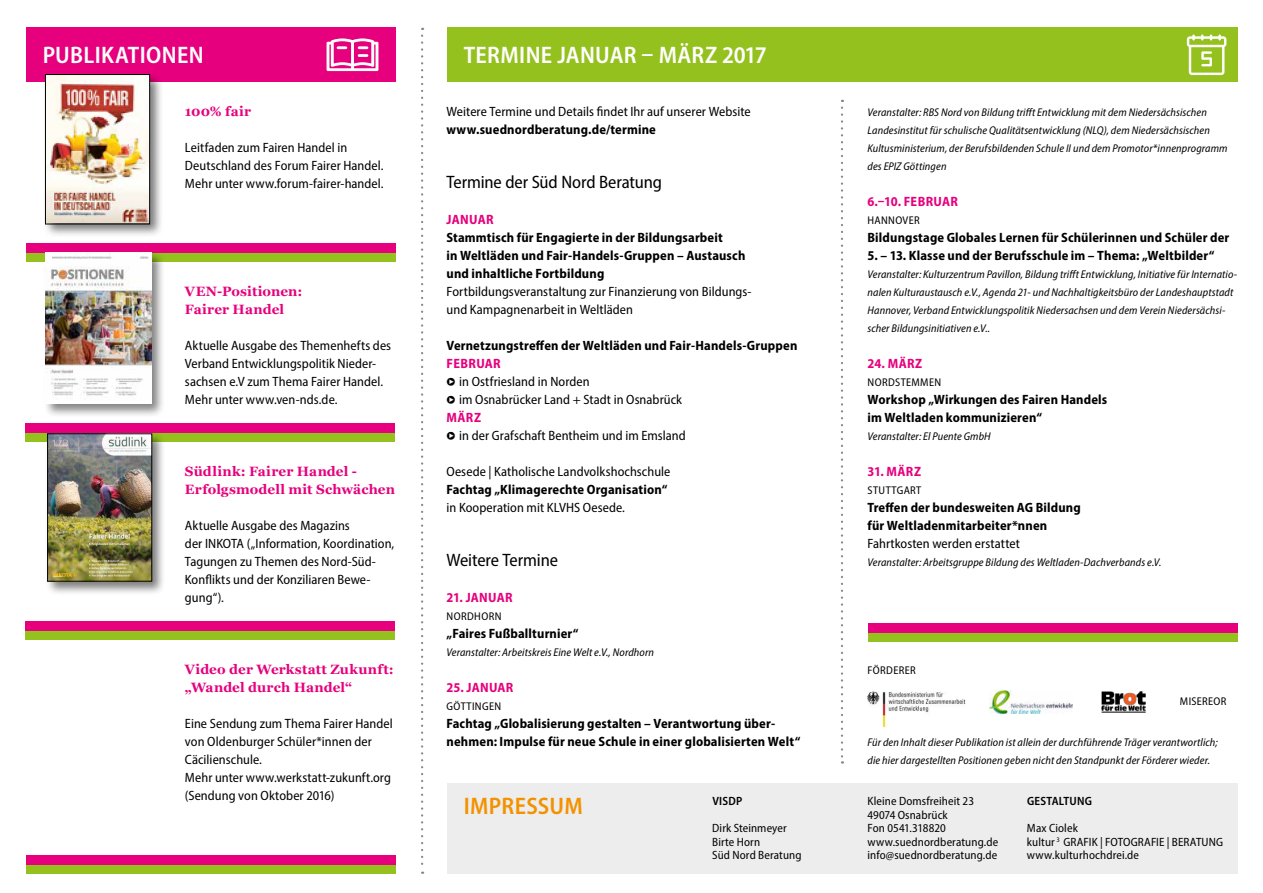
<style>
.page{position:relative;width:1263px;height:893px;background:#fff}
.page>*{position:absolute;margin:0;border:0;box-sizing:border-box;transform-origin:0 0}
.t1{font:600 semi-condensed 24px "Myriad Pro";letter-spacing:.015em;color:#fff}
.t2{font:600 semi-condensed 24px "Myriad Pro";letter-spacing:.01em;color:#f39200}
.t3{font:semi-condensed 18px "Myriad Pro";letter-spacing:-.005em;color:#000}
.t4{font:semi-condensed 13.5px/18px "Myriad Pro";letter-spacing:.005em;color:#000}
.t5{font:700 semi-condensed 13.5px/18px "Myriad Pro";letter-spacing:.01em;color:#000}
.t6{font:700 13.5px/18px "Georgia";letter-spacing:.005em;color:#e6007d}
.t7{font:700 semi-condensed 13.5px "Myriad Pro";letter-spacing:.02em;color:#e6007d}
.t8{font:semi-condensed 12px/13.5px "Myriad Pro";letter-spacing:.01em;color:#000}
.t9{font:600 semi-condensed 12px "Myriad Pro";letter-spacing:.02em;color:#000}
.t10{font:italic semi-condensed 11.25px/18px "Myriad Pro";letter-spacing:.01em;color:#000}
.t11{font:semi-condensed 11.25px "Myriad Pro";letter-spacing:.035em;color:#000}
.s1{font-weight:700;color:#e6007d}
.s2{font-family:"Delicious";font-stretch:normal}
</style>
<div class="page">
<div style="left:446px;top:784px;width:791px;height:90px;background:#ededed"></div>
<div style="left:446px;top:28px;width:791px;height:54px;background:#95c11f"></div>
<div style="left:26px;top:28px;width:369px;height:54px;background:#e6007d"></div>
<svg style="left:1187px;top:34px;width:39px;height:41px"></svg>
<svg style="left:841px;top:108px;width:2px;height:656px"></svg>
<svg style="left:421px;top:36px;width:2px;height:838px"></svg>
<svg style="left:327px;top:38px;width:51px;height:33px"></svg>
<div style="left:43px;top:72px;width:121px;height:166px;background:#000;opacity:.51"></div>
<img style="left:47px;top:76px;width:101px;height:146px">
<div style="left:45px;top:74px;width:105px;height:150px;border:1px solid #000"></div>
<div style="left:26px;top:253px;width:369px;height:9px;background:#95c11f"></div>
<div style="left:26px;top:244px;width:369px;height:9px;background:#e6007d"></div>
<div style="left:867px;top:632px;width:370px;height:9px;background:#95c11f"></div>
<div style="left:867px;top:623px;width:370px;height:9px;background:#e6007d"></div>
<div style="left:25px;top:433px;width:370px;height:9px;background:#95c11f"></div>
<div style="left:25px;top:424px;width:370px;height:9px;background:#e6007d"></div>
<div style="left:25px;top:631px;width:370px;height:9px;background:#95c11f"></div>
<div style="left:25px;top:622px;width:370px;height:9px;background:#e6007d"></div>
<div style="left:26px;top:865px;width:369px;height:9px;background:#95c11f"></div>
<div style="left:26px;top:856px;width:369px;height:9px;background:#e6007d"></div>
<div style="left:45px;top:431px;width:121px;height:164px;background:#000;opacity:.51"></div>
<img style="left:49px;top:436px;width:101px;height:143px">
<div style="left:47px;top:434px;width:105px;height:147px;border:1px solid #000"></div>
<div style="left:43px;top:251px;width:123px;height:167px;background:#000;opacity:.49"></div>
<img style="left:45px;top:253px;width:107px;height:151px">
<img style="left:990px;top:691px;width:83px;height:23px">
<img style="left:867px;top:692px;width:99px;height:35px">
<img style="left:1102px;top:692px;width:44px;height:20px">
<h1 class="t1" style="left:43px;top:40px;width:163px">PUBLIKATIONEN</h1>
<h1 class="t1" style="left:464px;top:40px;width:304px">TERMINE JANUAR – MÄRZ 2017</h1>
<p class="t6" style="left:185px;top:102px;width:68px">100% fair</p>
<p class="t4" style="left:185px;top:138px;width:200px">Leitfaden zum Fairen Handel in<br>Deutschland des Forum Fairer Handel.<br>Mehr unter www.forum-fairer-handel.</p>
<p class="t6" style="left:185px;top:282px;width:119px">VEN-Positionen:<br>Fairer Handel</p>
<p class="t4" style="left:185px;top:336px;width:208px">Aktuelle Ausgabe des Themenhefts des Verband Entwicklungspolitik Nieder&shy;sachsen e.V zum Thema Fairer Handel.<br>Mehr unter www.ven-nds.de.</p>
<p class="t6" style="left:185px;top:462px;width:211px">Südlink: Fairer Handel -<br>Erfolgsmodell mit Schwächen</p>
<p class="t4" style="left:185px;top:516px;width:211px">Aktuelle Ausgabe des Magazins<br>der INKOTA („Information, Koordination,<br>Tagungen zu Themen des Nord-Süd-<br>Konflikts und der Konziliaren Bewe&shy;gung“).</p>
<p class="t6" style="left:185px;top:660px;width:210px">Video der Werkstatt Zukunft: „Wandel durch Handel“</p>
<p class="t4" style="left:185px;top:714px;width:209px">Eine Sendung zum Thema Fairer Handel von Oldenburger Schüler*innen der<br>Cäcilienschule.<br>Mehr unter www.werkstatt-zukunft.org (Sendung von Oktober 2016)</p>
<p class="t4" style="left:446px;top:102px;width:306px">Weitere Termine und Details findet Ihr auf unserer Website</p>
<p class="t5" style="left:446px;top:120px;width:211px">www.suednordberatung.de/termine</p>
<h2 class="t3" style="left:446px;top:170px;width:217px">Termine der Süd Nord Beratung</h2>
<p class="t7" style="left:447px;top:210px;width:48px">JANUAR</p>
<p class="t5" style="left:446px;top:228px;width:300px">Stammtisch für Engagierte in der Bildungsarbeit<br>in Weltläden und Fair-Handels-Gruppen – Austausch und inhaltliche Fortbildung</p>
<p class="t4" style="left:446px;top:282px;width:306px">Fortbildungsveranstaltung zur Finanzierung von Bildungs&shy;und Kampagnenarbeit in Weltläden</p>
<p class="t5" style="left:446px;top:336px;width:352px">Vernetzungstreffen der Weltläden und Fair-Handels-Gruppen</p>
<p class="t4" style="left:446px;top:354px;width:241px"><span class="s1">FEBRUAR<br></span><span class="s2">Δ</span> in Ostfriesland in Norden<br><span class="s2">Δ</span> im Osnabrücker Land + Stadt in Osnabrück<br><span class="s1">MÄRZ<br></span><span class="s2">Δ</span> in der Grafschaft Bentheim und im Emsland</p>
<p class="t4" style="left:446px;top:462px;width:225px">Oesede | Katholische Landvolkshochschule</p>
<p class="t5" style="left:446px;top:480px;width:223px">Fachtag „Klimagerechte Organisation“</p>
<p class="t4" style="left:446px;top:498px;width:180px">in Kooperation mit KLVHS Oesede.</p>
<h2 class="t3" style="left:446px;top:548px;width:113px">Weitere Termine</h2>
<p class="t7" style="left:446px;top:588px;width:68px">21. JANUAR</p>
<p class="t11" style="left:447px;top:609px;width:56px">NORDHORN</p>
<p class="t5" style="left:446px;top:624px;width:134px">„Faires Fußballturnier“</p>
<p class="t10" style="left:446px;top:643px;width:209px">Veranstalter: Arbeitskreis Eine Welt e.V., Nordhorn</p>
<p class="t7" style="left:446px;top:678px;width:68px">25. JANUAR</p>
<p class="t11" style="left:447px;top:699px;width:56px">GÖTTINGEN</p>
<p class="t5" style="left:446px;top:714px;width:355px">Fachtag „Globalisierung gestalten – Verantwortung über&shy;nehmen: Impulse für neue Schule in einer globalisierten Welt“</p>
<h1 class="t2" style="left:464px;top:791px;width:121px">IMPRESSUM</h1>
<p class="t9" style="left:712px;top:794px;width:32px">VISDP</p>
<p class="t8" style="left:712px;top:821px;width:91px">Dirk Steinmeyer<br>Birte Horn<br>Süd Nord Beratung</p>
<p class="t10" style="left:867px;top:103px;width:362px">Veranstalter: RBS Nord von Bildung trifft Entwicklung mit dem Niedersächsischen Landesinstitut für schulische Qualitätsentwicklung (NLQ), dem Niedersächsischen Kultusministerium, der Berufsbildenden Schule II und dem Promotor*innenprogramm des EPIZ Göttingen</p>
<p class="t7" style="left:867px;top:192px;width:92px">6.–10. FEBRUAR</p>
<p class="t11" style="left:868px;top:213px;width:54px">HANNOVER</p>
<p class="t5" style="left:867px;top:228px;width:363px">Bildungstage Globales Lernen für Schülerinnen und Schüler der</p>
<p class="t5" style="left:867px;top:246px;width:348px">5. – 13. Klasse und der Berufsschule im – Thema: „Weltbilder“</p>
<p class="t10" style="left:867px;top:265px;width:371px">Veranstalter: Kulturzentrum Pavillon, Bildung trifft Entwicklung, Initiative für Internatio&shy;nalen Kulturaustausch e.V., Agenda 21- und Nachhaltigkeitsbüro der Landeshauptstadt Hannover, Verband Entwicklungspolitik Niedersachsen und dem Verein Niedersächsi&shy;scher Bildungsinitiativen e.V..</p>
<p class="t7" style="left:867px;top:354px;width:56px">24. MÄRZ</p>
<p class="t11" style="left:868px;top:375px;width:75px">NORDSTEMMEN</p>
<p class="t5" style="left:867px;top:390px;width:241px">Workshop „Wirkungen des Fairen Handels im Weltladen kommunizieren“</p>
<p class="t10" style="left:867px;top:427px;width:125px">Veranstalter: El Puente GmbH</p>
<p class="t7" style="left:867px;top:462px;width:55px">31. MÄRZ</p>
<p class="t11" style="left:868px;top:483px;width:55px">STUTTGART</p>
<p class="t5" style="left:867px;top:498px;width:215px">Treffen der bundesweiten AG Bildung für Weltladenmitarbeiter*nnen</p>
<p class="t4" style="left:867px;top:534px;width:154px">Fahrtkosten werden erstattet</p>
<p class="t10" style="left:867px;top:553px;width:295px">Veranstalter: Arbeitsgruppe Bildung des Weltladen-Dachverbands e.V.</p>
<p class="t11" style="left:868px;top:663px;width:50px">FÖRDERER</p>
<p class="t11" style="left:1180px;top:694px;width:48px">MISEREOR</p>
<p class="t10" style="left:867px;top:733px;width:352px">Für den Inhalt dieser Publikation ist allein der durchführende Träger verantwortlich; die hier dargestellten Positionen geben nicht den Standpunkt der Förderer wieder.</p>
<p class="t8" style="left:867px;top:794px;width:132px">Kleine Domsfreiheit 23<br>49074 Osnabrück<br>Fon 0541.318820 www.suednordberatung.de info@suednordberatung.de</p>
<p class="t9" style="left:1027px;top:794px;width:66px">GESTALTUNG</p>
<p class="t8" style="left:1027px;top:821px;width:198px">Max Ciolek<br>kultur <sup>3</sup> GRAFIK | FOTOGRAFIE | BERATUNG www.kulturhochdrei.de</p>
</div>
